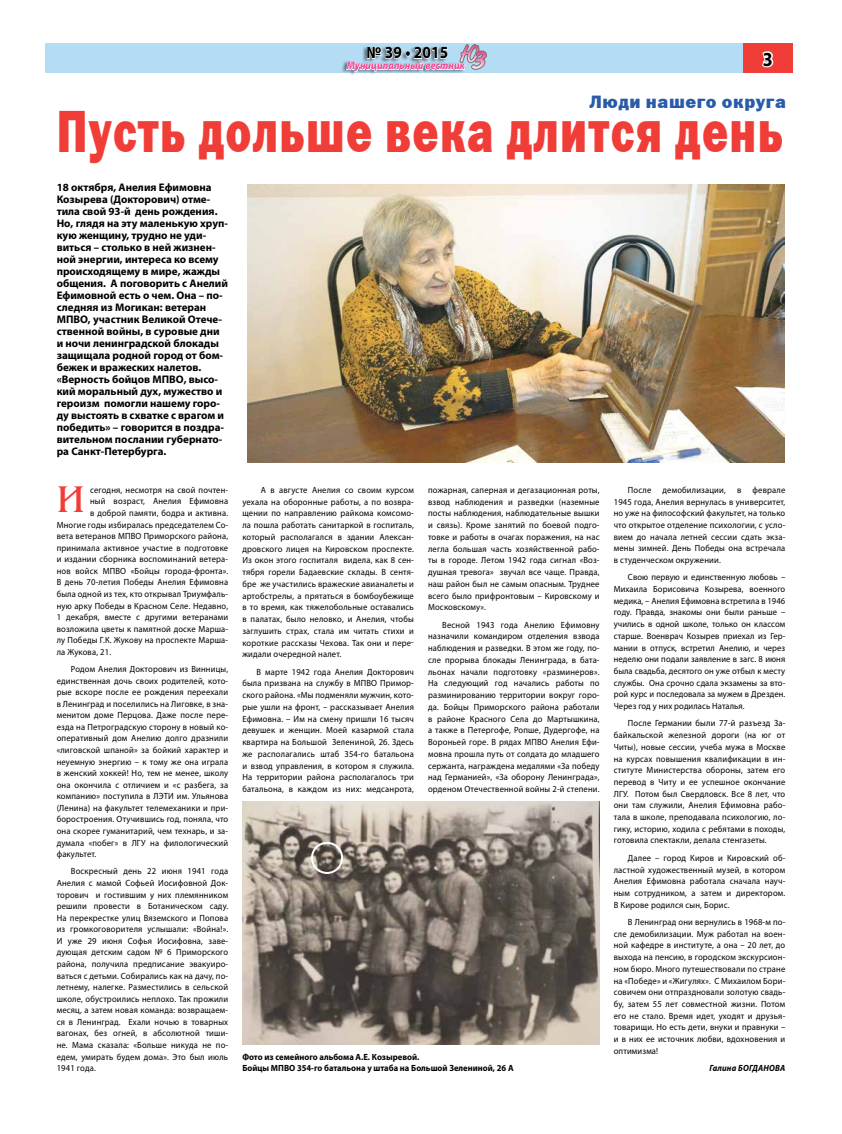
<style>
.page{position:relative;width:842px;height:1134px;background:#fff}
.page>*{position:absolute;margin:0;border:0;box-sizing:border-box;transform-origin:0 0}
.t1{font:59.8px "Franklin Gothic Heavy C";letter-spacing:.03em;color:#f13d37;scale:.73 1}
.t2{font:39px "AG Bengaly";color:#f13d37}
.t3{font:700 20px "Myriad Pro";color:#000;scale:.9 1}
.t4{font:18px "Franklin Gothic Heavy C";letter-spacing:.03em;color:#295ba9}
.t5{font:700 17px "Myriad Pro";letter-spacing:.01em;color:#000;scale:.9 1}
.t6{font:700 11px/12px "Myriad Pro";color:#000}
.t7{font:italic 700 11px "Myriad Pro";letter-spacing:.01em;color:#f34497;scale:.9 1}
.t8{font:9px/11.7px "Myriad Pro";letter-spacing:.02em;color:#000;text-align:justify;scale:.95 1}
.t9{font:700 9px/10.8px "Myriad Pro";color:#000;scale:.95 1}
.t10{font:italic 700 9px "Myriad Pro";letter-spacing:.02em;color:#000;scale:.92 1}
</style>
<div class="page">
<div style="left:46px;top:43px;width:747px;height:30px;background:#b4ddf5"></div>
<div style="left:743px;top:43px;width:50px;height:30px;background:#f13d37"></div>
<div style="left:341px;top:60px;width:125px;height:17px;background:#000;opacity:.5"></div>
<svg style="left:346px;top:44px;width:141px;height:33px"></svg>
<svg style="left:762px;top:51px;width:12px;height:17px"></svg>
<img style="left:247px;top:184px;width:538px;height:279px">
<img style="left:242px;top:801px;width:358px;height:243px">
<div style="left:311px;top:842px;width:32px;height:32px;border:2px solid #fff;border-radius:50%"></div>
<h3 class="t5" style="left:367px;top:42px;width:92px">№ 39 • 2015</h3>
<h3 class="t3" style="left:763px;top:46px;width:13px">3</h3>
<h3 class="t4" style="left:589px;top:92px;width:198px">Люди нашего округа</h3>
<p class="t7" style="left:347px;top:59px;width:133px">Муниципальный вестник</p>
<h1 class="t1" style="left:57px;top:97px;width:996px">Пусть дольше века длится день</h1>
<p class="t6" style="left:57px;top:181px;width:173px">18 октября, Анелия Ефимовна<br>Козырева (Докторович) отме&shy;тила свой 93-й день рождения.<br>Но, глядя на эту маленькую хруп&shy;кую женщину, трудно не уди&shy;виться – столько в ней жизнен&shy;ной энергии, интереса ко всему происходящему в мире, жажды общения. А поговорить с Анелий<br>Ефимовной есть о чем. Она – по&shy;следняя из Могикан: ветеран<br>МПВО, участник Великой Отече&shy;ственной войны, в суровые дни и ночи ленинградской блокады защищала родной город от бом&shy;бежек и вражеских налетов. «Верность бойцов МПВО, высо&shy;кий моральный дух, мужество и героизм помогли нашему горо&shy;ду выстоять в схватке с врагом и победить» – говорится в поздра&shy;вительном послании губернато&shy;ра Санкт-Петербурга.</p>
<h2 class="t2" style="left:57px;top:479px;width:29px">И</h2>
<p class="t8" style="left:90px;top:484px;width:147px">сегодня, несмотря на свой почтен-</p>
<p class="t8" style="left:90px;top:495px;width:147px">ный возраст, Анелия Ефимовна</p>
<p class="t8" style="left:90px;top:507px;width:147px">в доброй памяти, бодра и активна.</p>
<p class="t8" style="left:57px;top:518px;width:182px">Многие годы избиралась председателем Со-</p>
<p class="t8" style="left:57px;top:530px;width:182px">вета ветеранов МПВО Приморского района,</p>
<p class="t8" style="left:57px;top:542px;width:182px">принимала активное участие в подготовке</p>
<p class="t8" style="left:57px;top:553px;width:182px">и издании сборника воспоминаний ветера-</p>
<p class="t8" style="left:57px;top:565px;width:182px">нов войск МПВО «Бойцы города-фронта».</p>
<p class="t8" style="left:57px;top:576px;width:182px">В день 70-летия Победы Анелия Ефимовна</p>
<p class="t8" style="left:57px;top:588px;width:182px">была одной из тех, кто открывал Триумфаль-</p>
<p class="t8" style="left:57px;top:599px;width:182px">ную арку Победы в Красном Селе. Недавно,</p>
<p class="t8" style="left:57px;top:611px;width:182px">1 декабря, вместе с другими ветеранами</p>
<p class="t8" style="left:57px;top:623px;width:182px">возложила цветы к памятной доске Марша-</p>
<p class="t8" style="left:57px;top:634px;width:182px">лу Победы Г.К. Жукову на проспекте Марша-</p>
<p class="t8" style="left:57px;top:646px;width:59px">ла Жукова, 21.</p>
<p class="t8" style="left:57px;top:663px;width:182px;text-indent:14px">Родом Анелия Докторович из Винницы, единственная дочь своих родителей, кото&shy;рые вскоре после ее рождения переехали в Ленинград и поселились на Лиговке, в зна&shy;менитом доме Перцова. Даже после пере&shy;езда на Петроградскую сторону в новый ко&shy;оперативный дом Анелию долго дразнили «лиговской шпаной» за бойкий характер и неуемную энергию – к тому же она играла в женский хоккей! Но, тем не менее, школу она окончила с отличием и «с разбега, за компанию» поступила в ЛЭТИ им. Ульянова (Ленина) на факультет телемеханики и при&shy;боростроения. Отучившись год, поняла, что она скорее гуманитарий, чем технарь, и за&shy;думала «побег» в ЛГУ на филологический факультет.</p>
<p class="t8" style="left:57px;top:865px;width:182px;text-indent:14px">Воскресный день 22 июня 1941 года Анелия с мамой Софьей Иосифовной Док&shy;торович и гостившим у них племянником решили провести в Ботаническом саду.<br>На перекрестке улиц Вяземского и Попова из громкоговорителя услышали: «Война!».<br>И уже 29 июня Софья Иосифовна, заве&shy;дующая детским садом № 6 Приморского района, получила предписание эвакуиро&shy;ваться с детьми. Собирались как на дачу, по&shy;летнему, налегке. Разместились в сельской школе, обустроились неплохо. Так прожили месяц, а затем новая команда: возвращаем&shy;ся в Ленинград. Ехали ночью в товарных вагонах, без огней, в абсолютной тиши&shy;не. Мама сказала: «Больше никуда не по&shy;едем, умирать будем дома». Это был июль 1941 года.</p>
<p class="t8" style="left:242px;top:484px;width:182px;text-indent:18px">А в августе Анелия со своим курсом уехала на оборонные работы, а по возвра&shy;щении по направлению райкома комсомо&shy;ла пошла работать санитаркой в госпиталь, который располагался в здании Алексан&shy;дровского лицея на Кировском проспекте.<br>Из окон этого госпиталя видела, как 8 сен&shy;тября горели Бадаевские склады. В сентя&shy;бре же участились вражеские авианалеты и артобстрелы, а прятаться в бомбоубежище в то время, как тяжелобольные оставались в палатах, было неловко, и Анелия, чтобы заглушить страх, стала им читать стихи и короткие рассказы Чехова. Так они и пере&shy;жидали очередной налет.</p>
<p class="t8" style="left:242px;top:666px;width:182px;text-indent:14px">В марте 1942 года Анелия Докторович была призвана на службу в МПВО Примор&shy;ского района. «Мы подменяли мужчин, кото&shy;рые ушли на фронт, – рассказывает Анелия Ефимовна. – Им на смену пришли 16 тысяч девушек и женщин. Моей казармой стала квартира на Большой Зелениной, 26. Здесь же располагались штаб 354-го батальона и взвод управления, в котором я служила.<br>На территории района располагалось три батальона, в каждом из них: медсанрота,</p>
<p class="t8" style="left:428px;top:484px;width:182px">пожарная, саперная и дегазационная роты, взвод наблюдения и разведки (наземные посты наблюдения, наблюдательные вышки и связь). Кроме занятий по боевой подго&shy;товке и работы в очагах поражения, на нас легла большая часть хозяйственной рабо&shy;ты в городе. Летом 1942 года сигнал «Воз&shy;душная тревога» звучал все чаще. Правда, наш район был не самым опасным. Труднее всего было прифронтовым – Кировскому и Московскому».</p>
<p class="t8" style="left:428px;top:619px;width:182px;text-indent:14px">Весной 1943 года Анелию Ефимовну назначили командиром отделения взвода наблюдения и разведки. В этом же году, по&shy;сле прорыва блокады Ленинграда, в бата&shy;льонах начали подготовку «разминеров».<br>На следующий год начались работы по разминированию территории вокруг горо&shy;да. Бойцы Приморского района работали в районе Красного Села до Мартышкина, а также в Петергофе, Ропше, Дудергофе, на Вороньей горе. В рядах МПВО Анелия Ефи&shy;мовна прошла путь от солдата до младшего сержанта, награждена медалями «За победу над Германией», «За оборону Ленинграда», орденом Отечественной войны 2-й степени.</p>
<p class="t9" style="left:242px;top:1051px;width:287px">Фото из семейного альбома А.Е. Козыревой.<br>Бойцы МПВО 354-го батальона у штаба на Большой Зелениной, 26 А</p>
<p class="t8" style="left:614px;top:484px;width:182px;text-indent:14px">После демобилизации, в феврале 1945 года, Анелия вернулась в университет, но уже на философский факультет, на только что открытое отделение психологии, с усло&shy;вием до начала летней сессии сдать экза&shy;мены зимней. День Победы она встречала в студенческом окружении.</p>
<p class="t8" style="left:614px;top:571px;width:182px;text-indent:14px">Свою первую и единственную любовь – Михаила Борисовича Козырева, военного медика, – Анелия Ефимовна встретила в 1946 году. Правда, знакомы они были раньше – учились в одной школе, только он классом старше. Военврач Козырев приехал из Гер&shy;мании в отпуск, встретил Анелию, и через неделю они подали заявление в загс. 8 июня была свадьба, десятого он уже отбыл к месту службы. Она срочно сдала экзамены за вто&shy;рой курс и последовала за мужем в Дрезден.<br>Через год у них родилась Наталья.</p>
<p class="t8" style="left:614px;top:717px;width:182px;text-indent:14px">После Германии были 77-й разъезд За&shy;байкальской железной дороги (на юг от Читы), новые сессии, учеба мужа в Москве на курсах повышения квалификации в ин&shy;ституте Министерства обороны, затем его перевод в Читу и ее успешное окончание ЛГУ. Потом был Свердловск. Все 8 лет, что они там служили, Анелия Ефимовна рабо&shy;тала в школе, преподавала психологию, ло&shy;гику, историю, ходила с ребятами в походы, готовила спектакли, делала стенгазеты.</p>
<p class="t8" style="left:614px;top:852px;width:182px;text-indent:14px">Далее – город Киров и Кировский об&shy;ластной художественный музей, в котором Анелия Ефимовна работала сначала науч&shy;ным сотрудником, а затем и директором.<br>В Кирове родился сын, Борис.</p>
<p class="t8" style="left:614px;top:916px;width:182px;text-indent:14px">В Ленинград они вернулись в 1968-м по&shy;сле демобилизации. Муж работал на воен&shy;ной кафедре в институте, а она – 20 лет, до выхода на пенсию, в городском экскурсион&shy;ном бюро. Много путешествовали по стране на «Победе» и «Жигулях». С Михаилом Бори&shy;совичем они отпраздновали золотую свадь&shy;бу, затем 55 лет совместной жизни. Потом его не стало. Время идет, уходят и друзья&shy;товарищи. Но есть дети, внуки и правнуки – и в них ее источник любви, вдохновения и оптимизма!</p>
<p class="t10" style="left:709px;top:1062px;width:84px">Галина БОГДАНОВА</p>
</div>
